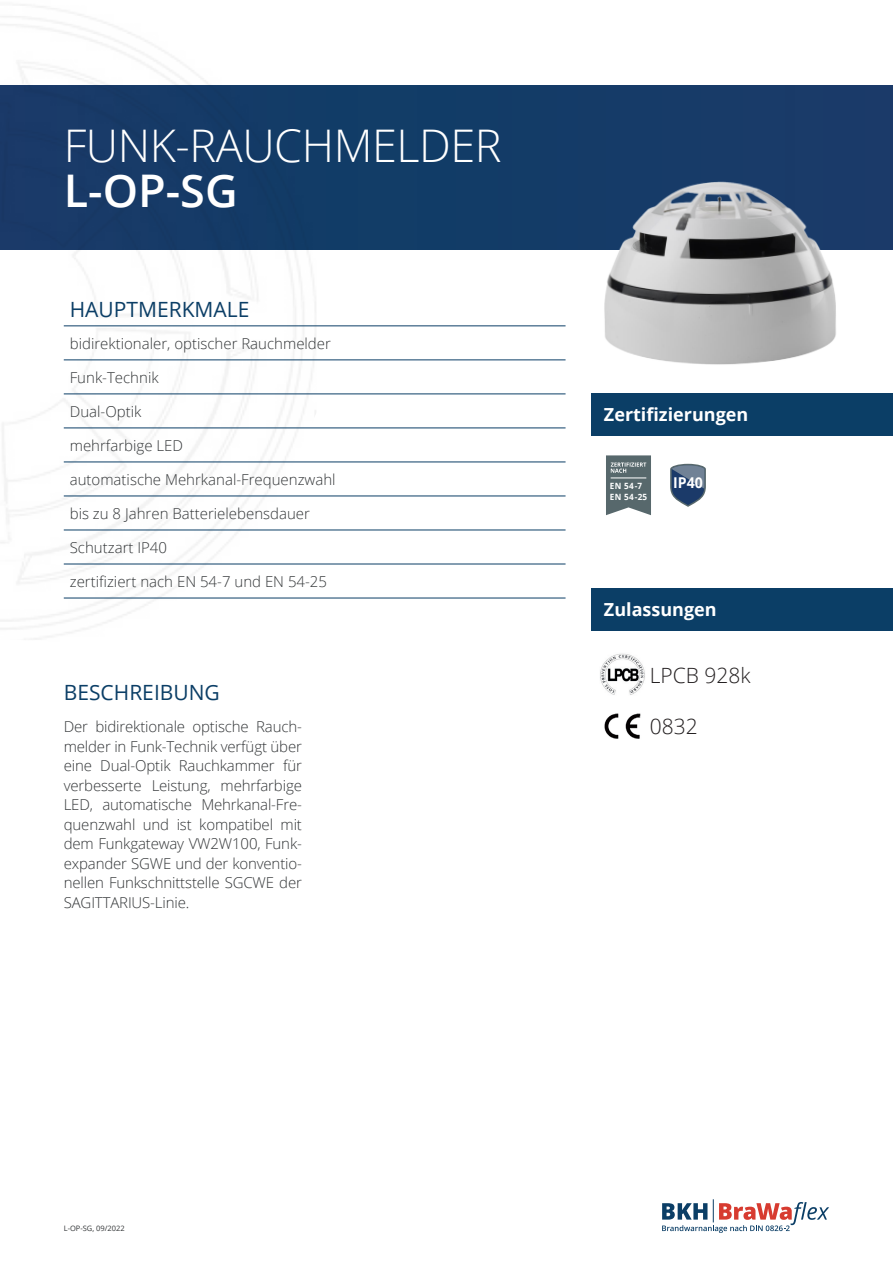
<style>
.page{position:relative;width:893px;height:1263px;background:#fff}
.page>*{position:absolute;margin:0;border:0;box-sizing:border-box;transform-origin:0 0}
.t1{font:300 45px "Open Sans";letter-spacing:-.01em;color:#fff}
.t2{font:600 45px "Open Sans";color:#fff}
.t3{font:21px "Open Sans";color:#0b3e66}
.t4{font:300 21px "Open Sans";color:#231f20}
.t5{font:700 18px "Open Sans";color:#fff}
.t6{font:300 15px/19.5px "Open Sans";color:#333638;text-align:justify}
.t7{font:700 14.85px "Open Sans";color:#fff;scale:.95 1}
.t8{font:700 8.55px "Open Sans";letter-spacing:.055em;color:#fff;scale:.95 1}
.t9{font:7.5px "Open Sans";color:#333638}
</style>
<div class="page">
<svg style="left:662px;top:1199px;width:167px;height:34px"></svg>
<div style="left:0;top:85px;width:893px;height:165px;background:#153b67"></div>
<hr style="left:64px;top:325px;width:502px;height:1px;background:#0b3e66">
<hr style="left:64px;top:359px;width:502px;height:1px;background:#0b3e66">
<hr style="left:64px;top:393px;width:502px;height:1px;background:#0b3e66">
<hr style="left:64px;top:427px;width:502px;height:1px;background:#0b3e66">
<hr style="left:64px;top:462px;width:502px;height:1px;background:#0b3e66">
<hr style="left:64px;top:496px;width:502px;height:1px;background:#0b3e66">
<hr style="left:64px;top:530px;width:502px;height:1px;background:#0b3e66">
<hr style="left:64px;top:564px;width:502px;height:1px;background:#0b3e66">
<hr style="left:64px;top:598px;width:502px;height:1px;background:#0b3e66">
<div style="left:591px;top:393px;width:302px;height:42px;background:#0b3e66"></div>
<div style="left:591px;top:588px;width:302px;height:42px;background:#0b3e66"></div>
<svg style="left:670px;top:464px;width:36px;height:43px"></svg>
<img style="left:533px;top:181px;width:303px;height:214px">
<svg style="left:606px;top:455px;width:45px;height:60px;background:#69787c"></svg>
<hr style="left:611px;top:477px;width:35px;height:1px;background:#fff">
<img style="left:604px;top:713px;width:37px;height:26px">
<img style="left:600px;top:653px;width:45px;height:42px">
<h1 class="t1" style="left:64px;top:115px;width:439px">FUNK-RAUCHMELDER</h1>
<h1 class="t2" style="left:64px;top:160px;width:175px">L-OP-SG</h1>
<h2 class="t3" style="left:70px;top:295px;width:181px">HAUPTMERKMALE</h2>
<p class="t6" style="left:70px;top:333px;width:263px">bidirektionaler, optischer Rauchmelder</p>
<p class="t6" style="left:70px;top:367px;width:90px">Funk-Technik</p>
<p class="t6" style="left:70px;top:401px;width:73px">Dual-Optik</p>
<p class="t6" style="left:70px;top:435px;width:115px">mehrfarbige LED</p>
<p class="t6" style="left:70px;top:469px;width:267px">automatische Mehrkanal-Frequenzwahl</p>
<p class="t6" style="left:70px;top:503px;width:242px">bis zu 8 Jahren Batterielebensdauer</p>
<p class="t6" style="left:70px;top:537px;width:99px">Schutzart IP40</p>
<p class="t6" style="left:70px;top:571px;width:259px">zertifiziert nach EN 54-7 und EN 54-25</p>
<h2 class="t3" style="left:64px;top:677px;width:158px">BESCHREIBUNG</h2>
<p class="t6" style="left:64px;top:717px;width:240px">Der bidirektionale optische Rauch&shy;melder in Funk-Technik verfügt über eine Dual-Optik Rauchkammer für verbesserte Leistung, mehrfarbige LED, automatische Mehrkanal-Fre&shy;quenzwahl und ist kompatibel mit dem Funkgateway VW2W100, Funk&shy;expander SGWE und der konventio&shy;nellen Funkschnittstelle SGCWE der SAGITTARIUS-Linie.</p>
<p class="t5" style="left:604px;top:402px;width:146px">Zertifizierungen</p>
<p class="t8" style="left:610px;top:480px;width:35px">EN 54-7</p>
<p class="t7" style="left:673px;top:472px;width:33px">IP40</p>
<p class="t8" style="left:610px;top:490px;width:41px">EN 54-25</p>
<p class="t5" style="left:604px;top:597px;width:114px">Zulassungen</p>
<h2 class="t4" style="left:650px;top:661px;width:102px">LPCB 928k</h2>
<h2 class="t4" style="left:650px;top:712px;width:49px">0832</h2>
<p class="t9" style="left:64px;top:1223px;width:62px">L-OP-SG, 09/2022</p>
</div>
